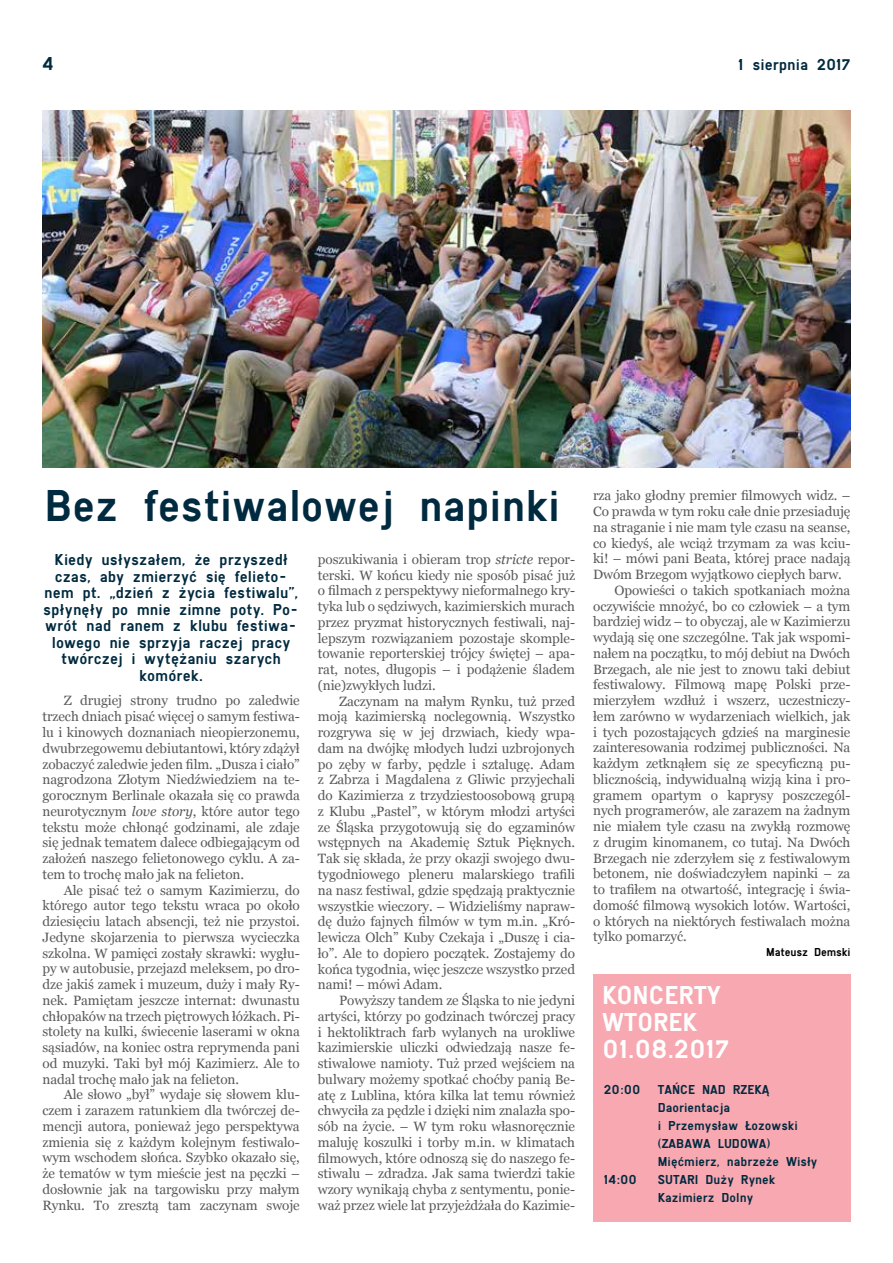
<style>
.page{position:relative;width:893px;height:1263px;background:#fff}
.page>*{position:absolute;margin:0;border:0;box-sizing:border-box;transform-origin:0 0}
.t1{font:46.5px "SNV D Regular";color:#002a3f}
.t2{font:27px/27px "SNV D Regular";color:#fff}
.t3{font:19.5px "SNV D Regular";color:#002a3f}
.t4{font:16.5px/16.5px "SNV D Regular";color:#002a3f;text-align:center}
.t5{font:13.5px/15.8px "Georgia";letter-spacing:-.005em;color:#58595b;text-align:justify}
.t6{font:13.5px/18px "SNV D Regular";color:#002a3f}
.t7{font:12px "SNV D Regular";letter-spacing:-.015em;color:#000}
.s1{font-style:italic}
</style>
<div class="page">
<img style="left:43px;top:110px;width:807px;height:358px">
<div style="left:593px;top:974px;width:257px;height:248px;background:#f7a8b1"></div>
<h3 class="t3" style="left:43px;top:53px;width:13px">4</h3>
<p class="t4" style="left:738px;top:56px;width:114px">1 sierpnia 2017</p>
<h1 class="t1" style="left:44px;top:478px;width:517px">Bez festiwalowej napinki</h1>
<p class="t4" style="left:43px;top:552px;width:257px">Kiedy usłyszałem, że przyszedł czas, aby zmierzyć się felieto&shy;nem pt. „dzień z życia festiwalu”, spłynęły po mnie zimne poty. Po&shy;wrót nad ranem z klubu festiwa&shy;lowego nie sprzyja raczej pracy twórczej i wytężaniu szarych komórek.</p>
<p class="t5" style="left:43px;top:693px;width:259px;text-indent:21px">Z drugiej strony trudno po zaledwie trzech dniach pisać więcej o samym festiwa&shy;lu i kinowych doznaniach nieopierzonemu, dwubrzegowemu debiutantowi, który zdążył zobaczyć zaledwie jeden film. „Dusza i ciało” nagrodzona Złotym Niedźwiedziem na te&shy;gorocznym Berlinale okazała się co prawda neurotycznym <span class="s1">love story</span>, które autor tego tekstu może chłonąć godzinami, ale zdaje się jednak tematem dalece odbiegającym od założeń naszego felietonowego cyklu. A za&shy;tem to trochę mało jak na felieton.</p>
<p class="t5" style="left:43px;top:882px;width:259px;text-indent:21px">Ale pisać też o samym Kazimierzu, do którego autor tego tekstu wraca po około dziesięciu latach absencji, też nie przystoi.<br>Jedyne skojarzenia to pierwsza wycieczka szkolna. W pamięci zostały skrawki: wygłu&shy;py w autobusie, przejazd meleksem, po dro&shy;dze jakiś zamek i muzeum, duży i mały Ry&shy;nek. Pamiętam jeszcze internat: dwunastu chłopaków na trzech piętrowych łóżkach. Pi&shy;stolety na kulki, świecenie laserami w okna sąsiadów, na koniec ostra reprymenda pani od muzyki. Taki był mój Kazimierz. Ale to nadal trochę mało jak na felieton.</p>
<p class="t5" style="left:43px;top:1087px;width:259px;text-indent:21px">Ale słowo „był” wydaje się słowem klu&shy;czem i zarazem ratunkiem dla twórczej de&shy;mencji autora, ponieważ jego perspektywa zmienia się z każdym kolejnym festiwalo&shy;wym wschodem słońca. Szybko okazało się, że tematów w tym mieście jest na pęczki – dosłownie jak na targowisku przy małym Rynku. To zresztą tam zaczynam swoje</p>
<p class="t5" style="left:318px;top:552px;width:259px">poszukiwania i obieram trop <span class="s1">stricte</span> repor&shy;terski. W końcu kiedy nie sposób pisać już o filmach z perspektywy nieformalnego kry&shy;tyka lub o sędziwych, kazimierskich murach przez pryzmat historycznych festiwali, naj&shy;lepszym rozwiązaniem pozostaje skomple&shy;towanie reporterskiej trójcy świętej – apa&shy;rat, notes, długopis – i podążenie śladem (nie)zwykłych ludzi.</p>
<p class="t5" style="left:318px;top:693px;width:259px;text-indent:21px">Zaczynam na małym Rynku, tuż przed moją kazimierską noclegownią. Wszystko rozgrywa się w jej drzwiach, kiedy wpa&shy;dam na dwójkę młodych ludzi uzbrojonych po zęby w farby, pędzle i sztalugę. Adam z Zabrza i Magdalena z Gliwic przyjechali do Kazimierza z trzydziestoosobową grupą z Klubu „Pastel”, w którym młodzi artyści ze Śląska przygotowują się do egzaminów wstępnych na Akademię Sztuk Pięknych.<br>Tak się składa, że przy okazji swojego dwu&shy;tygodniowego pleneru malarskiego trafili na nasz festiwal, gdzie spędzają praktycznie wszystkie wieczory. – Widzieliśmy napraw&shy;dę dużo fajnych filmów w tym m.in. „Kró&shy;lewicza Olch” Kuby Czekaja i „Duszę i cia&shy;ło”. Ale to dopiero początek. Zostajemy do końca tygodnia, więc jeszcze wszystko przed nami! – mówi Adam.</p>
<p class="t5" style="left:318px;top:993px;width:259px;text-indent:21px">Powyższy tandem ze Śląska to nie jedyni artyści, którzy po godzinach twórczej pracy i hektoliktrach farb wylanych na urokliwe kazimierskie uliczki odwiedzają nasze fe&shy;stiwalowe namioty. Tuż przed wejściem na bulwary możemy spotkać choćby panią Be&shy;atę z Lublina, która kilka lat temu również chwyciła za pędzle i dzięki nim znalazła spo&shy;sób na życie. – W tym roku własnoręcznie maluję koszulki i torby m.in. w klimatach filmowych, które odnoszą się do naszego fe&shy;stiwalu – zdradza. Jak sama twierdzi takie wzory wynikają chyba z sentymentu, ponie&shy;waż przez wiele lat przyjeżdżała do Kazimie-</p>
<p class="t5" style="left:593px;top:488px;width:259px">rza jako głodny premier filmowych widz. –</p>
<p class="t5" style="left:593px;top:504px;width:259px">Co prawda w tym roku całe dnie przesiaduję</p>
<p class="t5" style="left:593px;top:519px;width:259px">na straganie i nie mam tyle czasu na seanse,</p>
<p class="t5" style="left:593px;top:535px;width:259px">co kiedyś, ale wciąż trzymam za was kciu-</p>
<p class="t5" style="left:593px;top:551px;width:259px">ki! – mówi pani Beata, której prace nadają</p>
<p class="t5" style="left:593px;top:567px;width:250px">Dwóm Brzegom wyjątkowo ciepłych barw.</p>
<p class="t5" style="left:614px;top:582px;width:238px">Opowieści o takich spotkaniach można</p>
<p class="t5" style="left:593px;top:598px;width:259px">oczywiście mnożyć, bo co człowiek – a tym</p>
<p class="t5" style="left:593px;top:614px;width:259px">bardziej widz – to obyczaj, ale w Kazimierzu</p>
<p class="t5" style="left:593px;top:630px;width:259px">wydają się one szczególne. Tak jak wspomi-</p>
<p class="t5" style="left:593px;top:645px;width:259px">nałem na początku, to mój debiut na Dwóch</p>
<p class="t5" style="left:593px;top:661px;width:259px">Brzegach, ale nie jest to znowu taki debiut</p>
<p class="t5" style="left:593px;top:677px;width:259px">festiwalowy. Filmową mapę Polski prze-</p>
<p class="t5" style="left:593px;top:693px;width:259px">mierzyłem wzdłuż i wszerz, uczestniczy-</p>
<p class="t5" style="left:593px;top:709px;width:259px">łem zarówno w wydarzeniach wielkich, jak</p>
<p class="t5" style="left:593px;top:724px;width:259px">i tych pozostających gdzieś na marginesie</p>
<p class="t5" style="left:593px;top:740px;width:259px">zainteresowania rodzimej publiczności. Na</p>
<p class="t5" style="left:593px;top:756px;width:259px">każdym zetknąłem się ze specyficzną pu-</p>
<p class="t5" style="left:593px;top:772px;width:259px">blicznością, indywidualną wizją kina i pro-</p>
<p class="t5" style="left:593px;top:787px;width:259px">gramem opartym o kaprysy poszczegól-</p>
<p class="t5" style="left:593px;top:803px;width:259px">nych programerów, ale zarazem na żadnym</p>
<p class="t5" style="left:593px;top:819px;width:259px">nie miałem tyle czasu na zwykłą rozmowę</p>
<p class="t5" style="left:593px;top:835px;width:259px">z drugim kinomanem, co tutaj. Na Dwóch</p>
<p class="t5" style="left:593px;top:850px;width:259px">Brzegach nie zderzyłem się z festiwalowym</p>
<p class="t5" style="left:593px;top:866px;width:259px">betonem, nie doświadczyłem napinki – za</p>
<p class="t5" style="left:593px;top:882px;width:259px">to trafiłem na otwartość, integrację i świa-</p>
<p class="t5" style="left:593px;top:898px;width:259px">domość filmową wysokich lotów. Wartości,</p>
<p class="t5" style="left:593px;top:913px;width:259px">o których na niektórych festiwalach można</p>
<p class="t5" style="left:593px;top:929px;width:95px">tylko pomarzyć.</p>
<p class="t7" style="left:766px;top:945px;width:86px">Mateusz Demski</p>
<h2 class="t2" style="left:602px;top:982px;width:128px">KONCERTY<br>WTOREK<br>01.08.2017</h2>
<p class="t6" style="left:604px;top:1080px;width:38px">20:00</p>
<p class="t6" style="left:658px;top:1080px;width:161px">TAŃCE NAD RZEKĄ<br>Daorientacja<br>i Przemysław Łozowski (ZABAWA LUDOWA)<br>Mięćmierz, nabrzeże Wisły</p>
<p class="t6" style="left:604px;top:1170px;width:35px">14:00</p>
<p class="t6" style="left:658px;top:1170px;width:119px">SUTARI Duży Rynek<br>Kazimierz Dolny</p>
</div>
